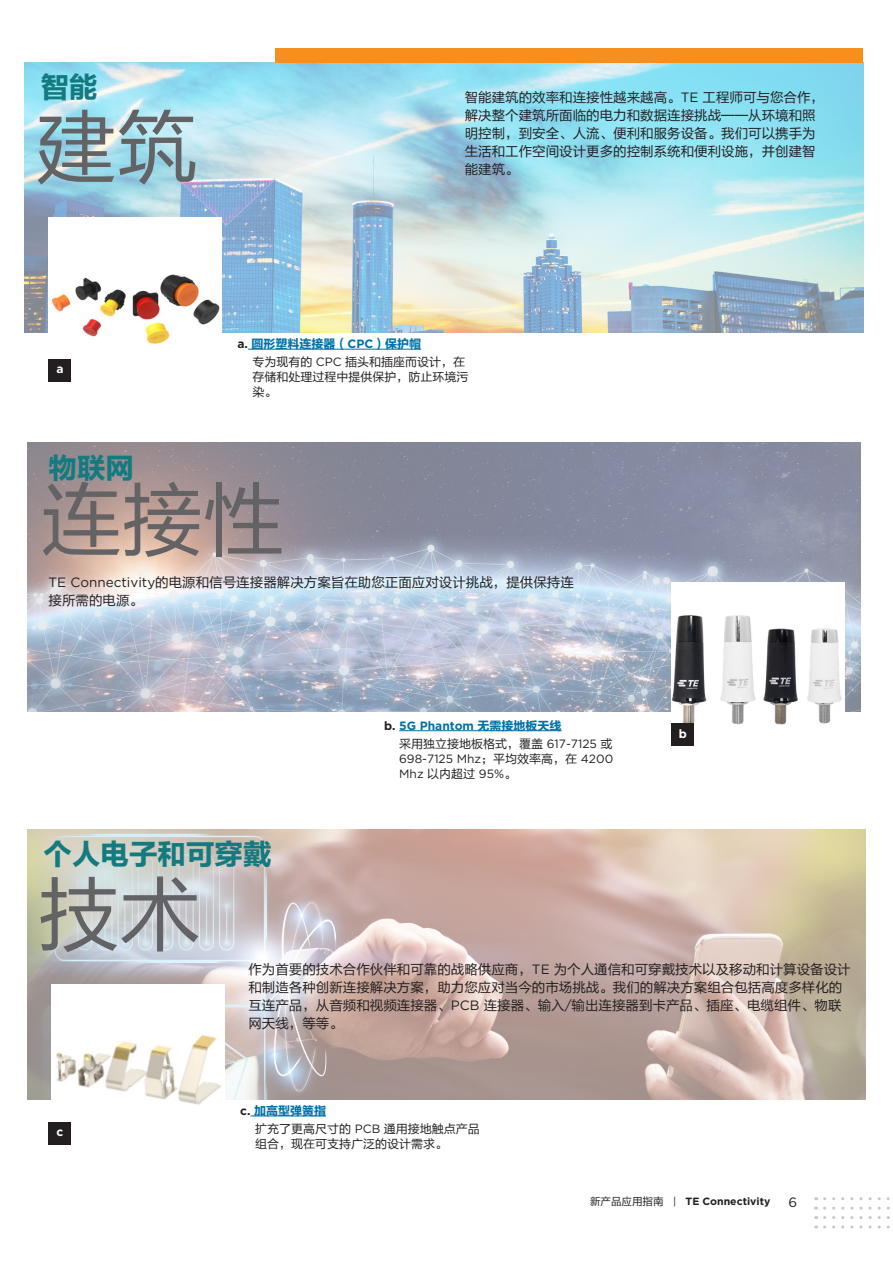
<style>
.page{position:relative;width:893px;height:1263px;background:#fff}
.page>*{position:absolute;margin:0;border:0;box-sizing:border-box;transform-origin:0 0}
.t1{font:81px "FZLTHJW GB1 0";color:#636366}
.t2{font:28.5px "FZLTDHK GBK1 0";color:#137b80}
.Body_Text{font:13.5px/18px "FZLTHJW GB1 0";color:#231f20}
.t3{font:13.5px "Gotham";color:#231f20}
.Product_Title{font:12px/15px "FZLTHJW GB1 0";color:#231f20}
.Product_Title-2{font:12px/15px "Gotham";color:#231f20;text-align:justify}
.Product_Title-3{font:12px "FZLTDHK GBK1 0";color:#0071a7}
.Product_Title-4{font:700 12px "Gotham";color:#0071a7}
.letter_block{font:700 12px "Gotham";color:#fff}
.t4{font:700 10.5px "Gotham";color:#231f20}
.s1{font-family:"Gotham"}
.s2{font-family:"Gotham";font-weight:700;color:#231f20}
.s3{font-family:"Gotham";font-weight:700}
.s4{color:#231f20}
.s5{font-family:"FZLTDHK GBK1 0";font-weight:400}
.s6{font-family:"FZLTHJW GB1 0"}
.s7{font-family:"FZLTHJW GB1 0";font-weight:400}
.s8{font-weight:400}
</style>
<div class="page">
<img style="left:24px;top:63px;width:839px;height:269px">
<img style="left:27px;top:443px;width:833px;height:268px">
<div style="left:275px;top:48px;width:588px;height:14px;background:#f68f1e"></div>
<div style="left:671px;top:582px;width:174px;height:164px;background:#fff"></div>
<img style="left:671px;top:615px;width:171px;height:110px">
<div style="left:49px;top:217px;width:173px;height:165px;background:#fff"></div>
<img style="left:51px;top:274px;width:169px;height:70px">
<hr style="left:248px;top:349px;width:173px;height:1px;background:#0071a7">
<hr style="left:399px;top:730px;width:163px;height:1px;background:#0071a7">
<div style="left:49px;top:359px;width:22px;height:23px;background:#231f20"></div>
<img style="left:27px;top:829px;width:839px;height:270px">
<div style="left:51px;top:984px;width:174px;height:164px;background:#fff"></div>
<img style="left:56px;top:1035px;width:165px;height:70px">
<hr style="left:250px;top:1116px;width:76px;height:1px;background:#0071a7">
<div style="left:671px;top:723px;width:23px;height:23px;background:#231f20"></div>
<div style="left:49px;top:1122px;width:22px;height:22px;background:#231f20"></div>
<svg style="left:825px;top:1206px;width:65px;height:3px"></svg>
<svg style="left:825px;top:1197px;width:65px;height:3px"></svg>
<svg style="left:825px;top:1216px;width:65px;height:3px"></svg>
<svg style="left:825px;top:1225px;width:65px;height:3px"></svg>
<h2 class="t2" style="left:41px;top:72px;width:58px">智能</h2>
<h1 class="t1" style="left:36px;top:103px;width:164px">建筑</h1>
<p class="Body_Text" style="left:465px;top:89px;width:361px">智能建筑的效率和连接性越来越高。<span class="s1">TE</span> 工程师可与您合作，解决整个建筑所面临的电力和数据连接挑战——从环境和照明控制，到安全、人流、便利和服务设备。我们可以携手为生活和工作空间设计更多的控制系统和便利设施，并创建智能建筑。</p>
<p class="letter_block" style="left:56px;top:361px;width:9px">a</p>
<p class="Product_Title-3" style="left:237px;top:337px;width:185px"><span class="s2">a.</span> 圆形塑料连接器（<span class="s3">CPC</span>）保护帽</p>
<p class="Product_Title" style="left:252px;top:355px;width:218px">专为现有的 <span class="s1">CPC</span> 插头和插座而设计，在存储和处理过程中提供保护，防止环境污染。</p>
<h2 class="t2" style="left:49px;top:452px;width:87px">物联网</h2>
<h1 class="t1" style="left:41px;top:475px;width:244px">连接性</h1>
<p class="Body_Text" style="left:49px;top:574px;width:527px"><span class="s1">TE Connectivity</span>的电源和信号连接器解决方案旨在助您正面应对设计挑战，提供保持连接所需的电源。</p>
<h2 class="t2" style="left:44px;top:838px;width:229px">个人电子和可穿戴</h2>
<h1 class="t1" style="left:38px;top:870px;width:163px">技术</h1>
<p class="Product_Title-4" style="left:384px;top:717px;width:179px"><span class="s4">b.</span> 5G Phantom <span class="s5">无需接地板天线</span></p>
<p class="Product_Title-2" style="left:399px;top:735px;width:216px"><span class="s6">采用独立接地板格式，覆盖</span> 617-7125 <span class="s6">或</span>698-7125 Mhz<span class="s6">；平均效率高，在</span> 4200<br>Mhz <span class="s6">以内超过</span> 95%<span class="s6">。</span></p>
<p class="letter_block" style="left:679px;top:725px;width:10px">b</p>
<p class="letter_block" style="left:57px;top:1124px;width:8px">c</p>
<p class="letter_block" style="left:59px;top:1127px;width:10px">b</p>
<p class="Body_Text" style="left:248px;top:961px;width:604px">作为首要的技术合作伙伴和可靠的战略供应商，<span class="s1">TE</span> 为个人通信和可穿戴技术以及移动和计算设备设计和制造各种创新连接解决方案，助力您应对当今的市场挑战。我们的解决方案组合包括高度多样化的互连产品，从音频和视频连接器、<span class="s1">PCB</span> 连接器、输入<span class="s1">/</span>输出连接器到卡产品、插座、电缆组件、物联网天线，等等。</p>
<p class="Product_Title-3" style="left:240px;top:1104px;width:87px"><span class="s2">c.</span> 加高型弹簧指</p>
<p class="Product_Title" style="left:255px;top:1121px;width:226px">扩充了更高尺寸的 <span class="s1">PCB</span> 通用接地触点产品组合，现在可支持广泛的设计需求。</p>
<p class="t4" style="left:590px;top:1194px;width:182px"><span class="s7">新产品应用指南</span> <span class="s8">|</span> TE Connectivity</p>
<p class="t3" style="left:788px;top:1195px;width:10px">6</p>
</div>
